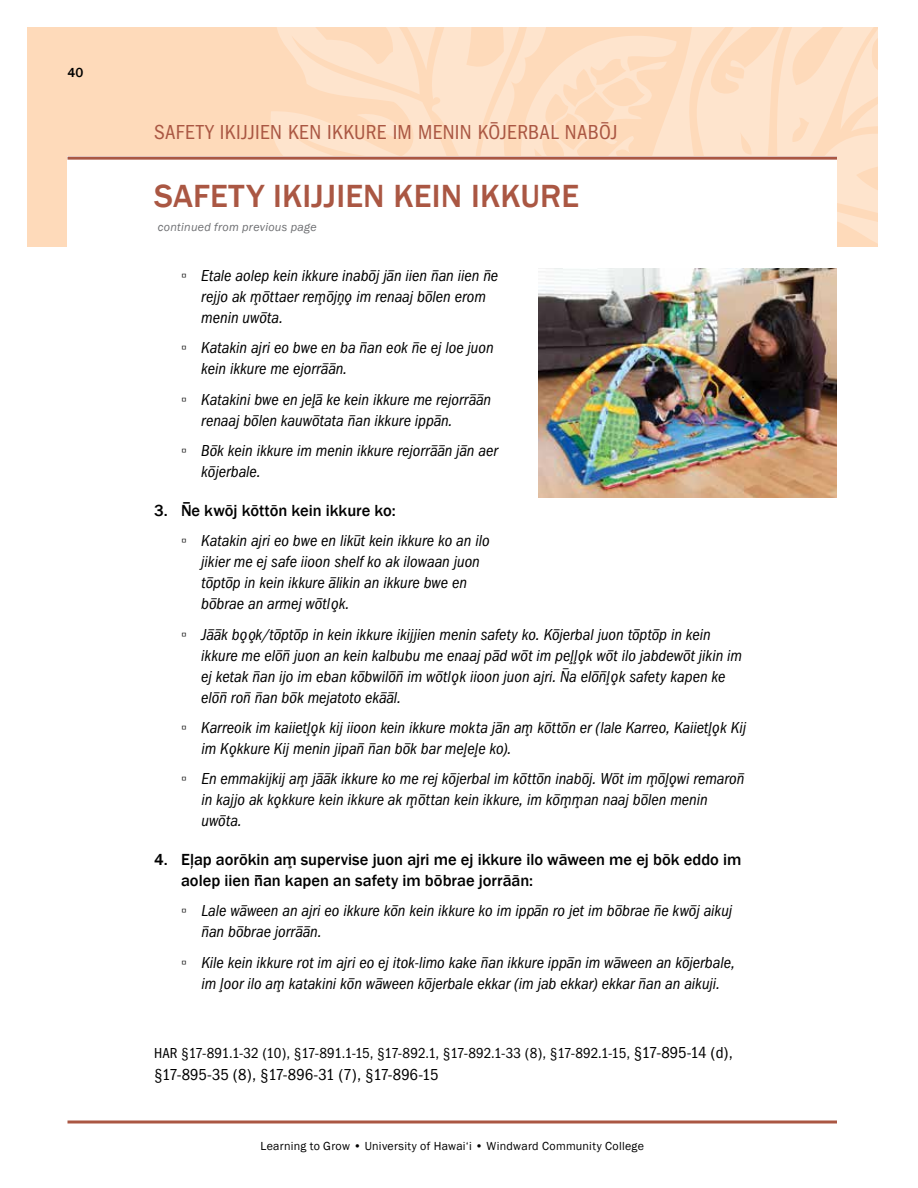
<style>
.page{position:relative;width:918px;height:1188px;background:#fff}
.page>*{position:absolute;margin:0;border:0;box-sizing:border-box;transform-origin:0 0}
.t1{font:500 33px "Franklin Gothic";letter-spacing:.005em;color:#aa5743}
.t2{font:condensed 21px "Franklin Gothic";letter-spacing:.015em;color:#aa5743}
.t3{font:italic condensed 16.5px/21px "Franklin Gothic";color:#000}
.t4{font:500 16.5px/21px "Franklin Gothic";color:#000}
.t5{font:condensed 16.5px "Franklin Gothic";letter-spacing:-.01em;color:#000}
.t6{font:condensed 15px "Franklin Gothic";color:#000}
.t7{font:500 13.5px "Franklin Gothic";color:#000}
.t8{font:12px "Franklin Gothic";letter-spacing:.025em;color:#000}
.t9{font:italic 12px "Franklin Gothic";letter-spacing:.025em;color:#6d6e71}
.s1{font-style:normal;font-stretch:normal}
.s2{font-size:16.5px}
</style>
<div class="page">
<div style="left:27px;top:27px;width:851px;height:220px;background:#fedaba"></div>
<svg style="left:677px;top:27px;width:201px;height:216px;fill:#fee4cd"></svg>
<svg style="left:264px;top:27px;width:189px;height:130px;fill:#fee4cd"></svg>
<svg style="left:453px;top:27px;width:224px;height:130px"></svg>
<svg style="left:356px;top:111px;width:49px;height:27px"></svg>
<svg style="left:68px;top:1120px;width:769px;height:4px;background:#bf8071"></svg>
<div style="left:68px;top:157px;width:769px;height:104px;background:#fff"></div>
<hr style="left:68px;top:157px;width:769px;height:3px;background:#aa5743">
<img style="left:539px;top:268px;width:298px;height:230px">
<p class="t7" style="left:68px;top:64px;width:18px">40</p>
<p class="t2" style="left:490px;top:109px;width:10px">–</p>
<p class="t2" style="left:601px;top:109px;width:10px">–</p>
<p class="t2" style="left:154px;top:120px;width:465px">SAFETY IKIJJIEN KEN IKKURE IM MENIN KOJERBAL NABOJ</p>
<h1 class="t1" style="left:154px;top:176px;width:427px">SAFETYI KIJJI EN KEINI KKUR E</h1>
<p class="t9" style="left:158px;top:219px;width:160px">continued from previous page</p>
<p class="t3" style="left:201px;top:265px;width:298px;text-indent:-20px"><span class="s1">▫</span> Etale aolep kein ikkure inabo–j ja–n iien n–an iien n–e rejjo ak m¸ o–ttaer rem¸ o–jn¸o¸ im renaaj bo–len erom menin uwo–ta.</p>
<p class="t3" style="left:201px;top:337px;width:294px;text-indent:-20px"><span class="s1">▫</span> Katakin ajri eo bwe en ba n–an eok n–e ej loe juon kein ikkure me ejorra–a–n.</p>
<p class="t3" style="left:201px;top:389px;width:291px;text-indent:-20px"><span class="s1">▫</span> Katakini bwe en jel¸a– ke kein ikkure me rejorra–a–n renaaj bo–len kauwo–tata n–an ikkure ippa–n.</p>
<p class="t3" style="left:201px;top:440px;width:298px;text-indent:-20px"><span class="s1">▫</span> Bo–k kein ikkure im menin ikkure rejorra–a–n ja–n aer ko–jerbale.</p>
<p class="t4" style="left:154px;top:500px;width:243px">3. Ne kwōj kōttōn kein ikkure ko:</p>
<p class="t4" style="left:182px;top:491px;width:11px">–</p>
<p class="t3" style="left:201px;top:530px;width:290px;text-indent:-20px"><span class="s1">▫</span> Katakin ajri eo bwe en liku–t kein ikkure ko an ilo jikier me ej safe iioon shelf ko ak ilowaan juon to–pto–p in kein ikkure a–likin an ikkure bwe en bo–brae an armej wo–tlo¸k.</p>
<p class="t3" style="left:201px;top:624px;width:542px;text-indent:-20px"><span class="s1">▫</span> Ja–a–k bo¸o¸k/to–pto–p in kein ikkure ikijjien menin safety ko. Ko–jerbal juon to–pto–p in kein ikkure me elo–n– juon an kein kalbubu me enaaj pa–d wo–t im pel¸l¸o¸k wo–t ilo jabdewo–t jikin im ej ketak n–an ijo im eban ko–bwilo–n– im wo–tlo¸k iioon juon ajri. Na elo–n–l¸o¸k safety kapen ke</p>
<p class="t3" style="left:563px;top:657px;width:8px">–</p>
<p class="t3" style="left:181px;top:682px;width:566px;line-height:30.5px;text-indent:20px">elo–n– ron– n–an bo–k mejatoto eka–a–l.<br><span class="s1">▫</span> Karreoik im kaiietl¸o¸k kij iioon kein ikkure mokta ja–n am¸ ko–tto–n er (lale Karreo, Kaiietl¸o¸k Kij</p>
<p class="t3" style="left:181px;top:733px;width:565px;line-height:30.5px;text-indent:20px">im Ko¸kkure Kij menin jipan– n–an bo–k bar mel¸el¸e ko).<br><span class="s1">▫</span> En emmakijkij am¸ ja–a–k ikkure ko me rej ko–jerbal im ko–tto–n inabo–j. Wo–t im m¸o–l¸o¸wi remaron–</p>
<p class="t3" style="left:201px;top:790px;width:508px">in kajjo ak ko¸kkure kein ikkure ak m¸ o–ttan kein ikkure, im ko–m¸ m¸ an naaj bo–len menin uwo–ta.</p>
<p class="t4" style="left:181px;top:849px;width:562px;text-indent:-27px">4. Eļap aorōkin am¸ supervise juon ajri me ej ikkure ilo wāween me ej bōk eddo im aolep iien n–an kapen an safety im bōbrae jorrāān:</p>
<p class="t3" style="left:201px;top:901px;width:532px;text-indent:-20px"><span class="s1">▫</span> Lale wa–ween an ajri eo ikkure ko–n kein ikkure ko im ippa–n ro jet im bo–brae n–e kwo–j aikuj n–an bo–brae jorra–a–n.</p>
<p class="t3" style="left:181px;top:952px;width:555px;text-align:center"><span class="s1">▫</span> Kile kein ikkure rot im ajri eo ej itok-limo kake n–an ikkure ippa–n im wa–ween an ko–jerbale, im l¸oor ilo am¸ katakini ko–n wa–ween ko–jerbale ekkar (im jab ekkar) ekkar n–an an aikuji.</p>
<p class="t6" style="left:154px;top:1045px;width:580px">HAR §17-891.1-32 (10), §17-891.1-15, §17-892.1, §17-892.1-33 (8), §17-892.1-15, <span class="s2">§17-895-14 (d),</span></p>
<p class="t5" style="left:154px;top:1065px;width:286px">§17-895-35 (8), §17-896-31 (7), §17-896-15</p>
<p class="t8" style="left:261px;top:1138px;width:385px">Learning to Grow • University of Hawai‘i • Windward Community College</p>
</div>
